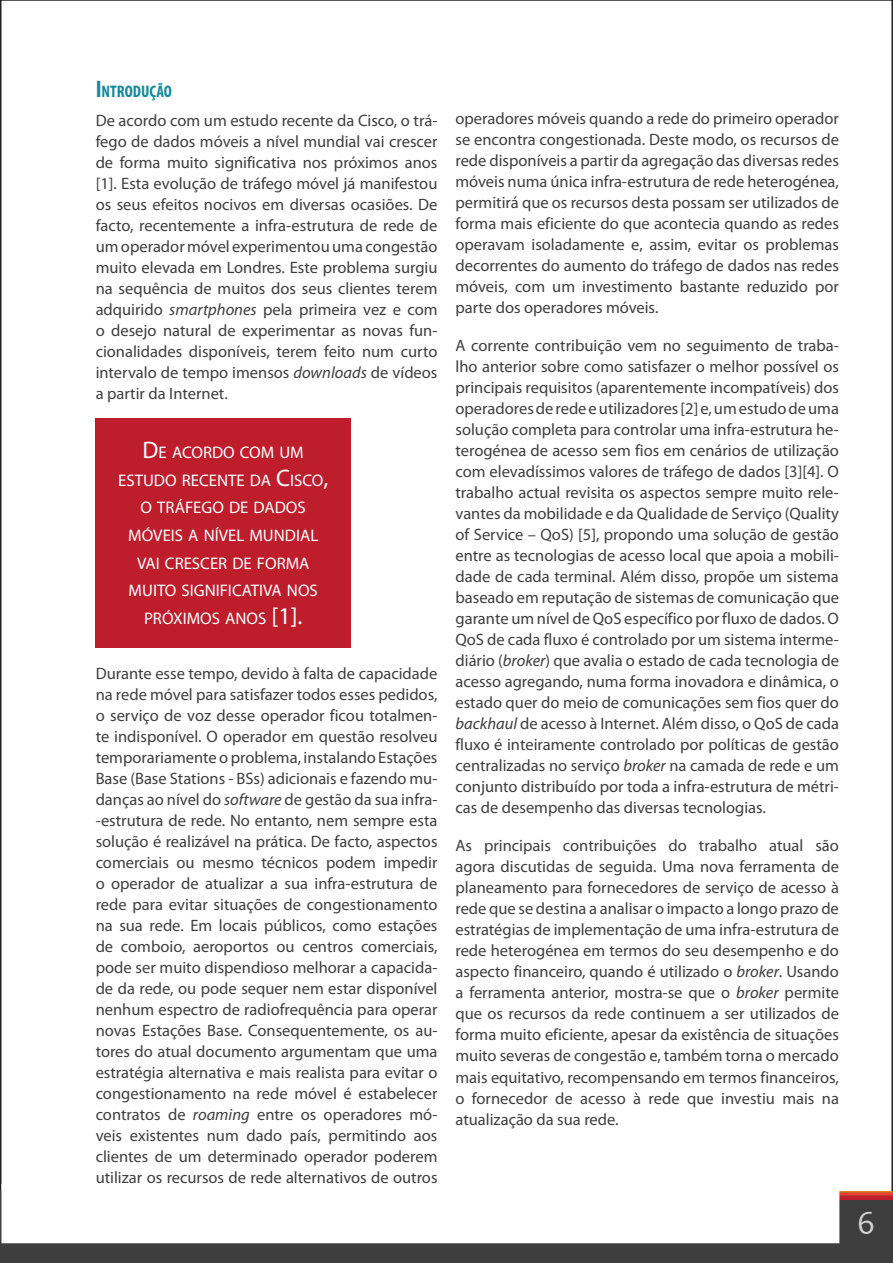
<style>
.page{position:relative;width:893px;height:1263px;background:#fff}
.page>*{position:absolute;margin:0;border:0;box-sizing:border-box;transform-origin:0 0}
.t1{font:33px "Slabo 27 px";color:#d1d2d4}
.Texto_Caixas_Vermelh{font:16.8px/27.6px "Myriad Pro";color:#fff;text-align:center}
.Título_1_Azul{font:700 condensed 16.8px "Myriad Pro";color:#138a9d}
.t2{font:16.5px/21px "Myriad Pro";color:#3e3e3f;text-align:justify}
.s1{font-size:24px}
.s2{font-style:italic}
</style>
<div class="page">
<div style="left:0;top:1191px;width:893px;height:72px;background:#3e3e3f"></div>
<div style="left:830px;top:1195px;width:63px;height:5px;background:#be1d2c"></div>
<hr style="left:830px;top:1192px;width:63px;height:3px;background:#ee3e35">
<hr style="left:830px;top:1191px;width:63px;height:1px;background:#f1851e">
<div style="left:2px;top:1185px;width:837px;height:57px;background:#fff"></div>
<div style="left:1px;top:1184px;width:838px;height:59px;border:2px solid #fff"></div>
<div style="left:96px;top:419px;width:255px;height:229px;background:#be1d2c"></div>
<p class="Título_1_Azul" style="left:96px;top:81px;width:77px"><span class="s1">I</span>NTRODUÇÃO</p>
<p class="t2" style="left:96px;top:110px;width:343px">De acordo com um estudo recente da Cisco, o trá&shy;fego de dados móveis a nível mundial vai crescer de forma muito significativa nos próximos anos [1]. Esta evolução de tráfego móvel já manifestou os seus efeitos nocivos em diversas ocasiões. De facto, recentemente a infra-estrutura de rede de um operador móvel experimentou uma congestão muito elevada em Londres. Este problema surgiu na sequência de muitos dos seus clientes terem adquirido <span class="s2">smartphones</span> pela primeira vez e com o desejo natural de experimentar as novas fun&shy;cionalidades disponíveis, terem feito num curto intervalo de tempo imensos <span class="s2">downloads</span> de vídeos a partir da Internet.</p>
<p class="Texto_Caixas_Vermelh" style="left:118px;top:438px;width:212px"><span class="s1">D</span>E ACORDO COM UM<br>ESTUDO RECENTE DA <span class="s1">C</span>ISCO<span class="s1">,<br></span>O TRÁFEGO DE DADOS<br>MÓVEIS A NÍVEL MUNDIAL<br>VAI CRESCER DE FORMA<br>MUITO SIGNIFICATIVA NOS<br>PRÓXIMOS ANOS <span class="s1">[1].</span></p>
<p class="t2" style="left:96px;top:663px;width:343px">Durante esse tempo, devido à falta de capacidade na rede móvel para satisfazer todos esses pedidos, o serviço de voz desse operador ficou totalmen&shy;te indisponível. O operador em questão resolveu temporariamente o problema, instalando Estações Base (Base Stations - BSs) adicionais e fazendo mu&shy;danças ao nível do <span class="s2">software</span> de gestão da sua infra--estrutura de rede. No entanto, nem sempre esta solução é realizável na prática. De facto, aspectos comerciais ou mesmo técnicos podem impedir o operador de atualizar a sua infra-estrutura de rede para evitar situações de congestionamento na sua rede. Em locais públicos, como estações de comboio, aeroportos ou centros comerciais, pode ser muito dispendioso melhorar a capacida&shy;de da rede, ou pode sequer nem estar disponível nenhum espectro de radiofrequência para operar novas Estações Base. Consequentemente, os au&shy;tores do atual documento argumentam que uma estratégia alternativa e mais realista para evitar o congestionamento na rede móvel é estabelecer contratos de <span class="s2">roaming</span> entre os operadores mó&shy;veis existentes num dado país, permitindo aos clientes de um determinado operador poderem utilizar os recursos de rede alternativos de outros</p>
<p class="t2" style="left:455px;top:108px;width:385px">operadores móveis quando a rede do primeiro operador se encontra congestionada. Deste modo, os recursos de rede disponíveis a partir da agregação das diversas redes móveis numa única infra-estrutura de rede heterogénea, permitirá que os recursos desta possam ser utilizados de forma mais eficiente do que acontecia quando as redes operavam isoladamente e, assim, evitar os problemas decorrentes do aumento do tráfego de dados nas redes móveis, com um investimento bastante reduzido por parte dos operadores móveis.</p>
<p class="t2" style="left:455px;top:335px;width:385px">A corrente contribuição vem no seguimento de traba&shy;lho anterior sobre como satisfazer o melhor possível os principais requisitos (aparentemente incompatíveis) dos operadores de rede e utilizadores [2] e, um estudo de uma solução completa para controlar uma infra-estrutura he&shy;terogénea de acesso sem fios em cenários de utilização com elevadíssimos valores de tráfego de dados [3][4]. O trabalho actual revisita os aspectos sempre muito rele&shy;vantes da mobilidade e da Qualidade de Serviço (Quality of Service – QoS) [5], propondo uma solução de gestão entre as tecnologias de acesso local que apoia a mobili&shy;dade de cada terminal. Além disso, propõe um sistema baseado em reputação de sistemas de comunicação que garante um nível de QoS específico por fluxo de dados. O QoS de cada fluxo é controlado por um sistema interme&shy;diário (<span class="s2">broker</span>) que avalia o estado de cada tecnologia de acesso agregando, numa forma inovadora e dinâmica, o estado quer do meio de comunicações sem fios quer do <span class="s2">backhaul</span> de acesso à Internet. Além disso, o QoS de cada fluxo é inteiramente controlado por políticas de gestão centralizadas no serviço <span class="s2">broker</span> na camada de rede e um conjunto distribuído por toda a infra-estrutura de métri&shy;cas de desempenho das diversas tecnologias.</p>
<p class="t2" style="left:455px;top:835px;width:385px">As principais contribuições do trabalho atual são agora discutidas de seguida. Uma nova ferramenta de planeamento para fornecedores de serviço de acesso à rede que se destina a analisar o impacto a longo prazo de estratégias de implementação de uma infra-estrutura de rede heterogénea em termos do seu desempenho e do aspecto financeiro, quando é utilizado o <span class="s2">broker</span>. Usando a ferramenta anterior, mostra-se que o <span class="s2">broker</span> permite que os recursos da rede continuem a ser utilizados de forma muito eficiente, apesar da existência de situações muito severas de congestão e, também torna o mercado mais equitativo, recompensando em termos financeiros, o fornecedor de acesso à rede que investiu mais na atualização da sua rede.</p>
<h1 class="t1" style="left:857px;top:1203px;width:19px">6</h1>
</div>
